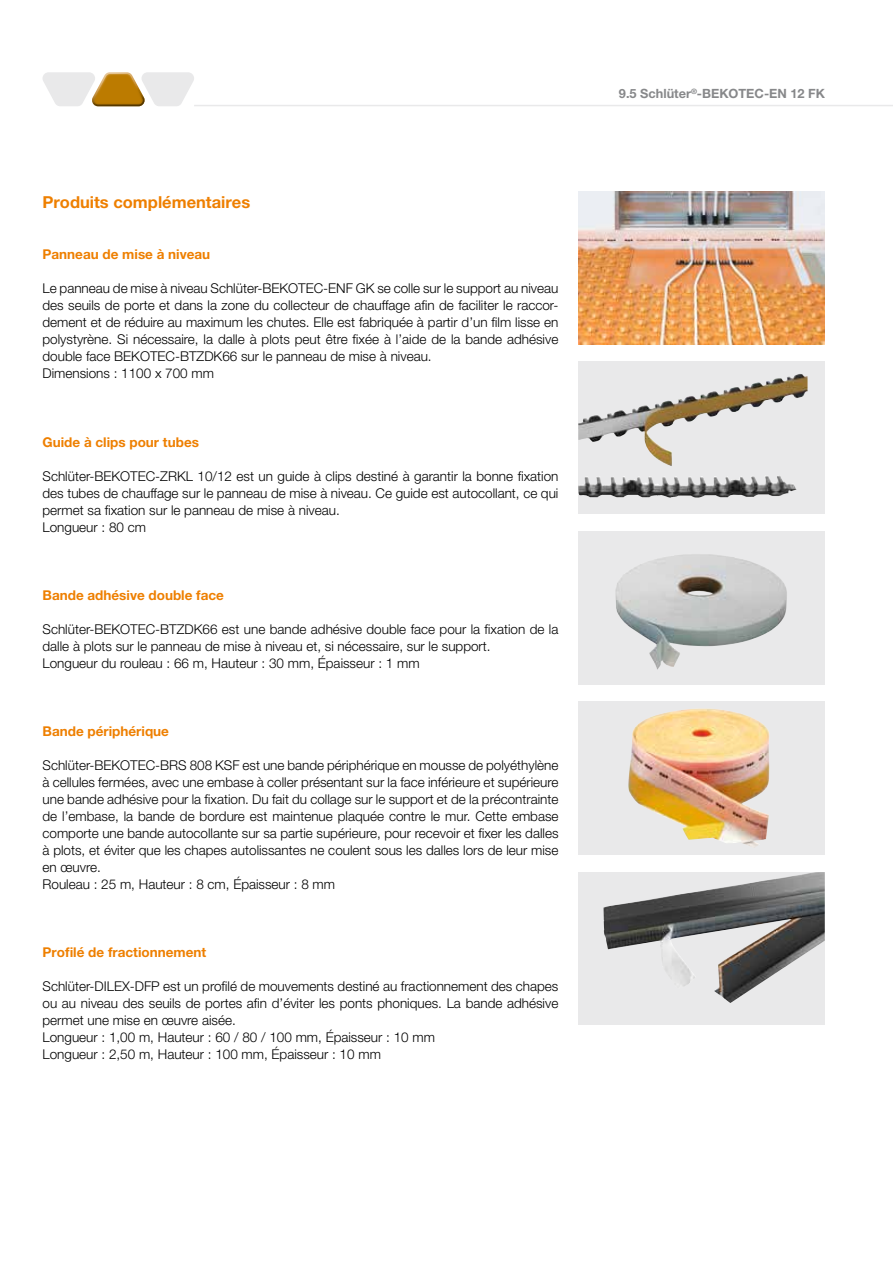
<style>
.page{position:relative;width:893px;height:1263px;background:#fff}
.page>*{position:absolute;margin:0;border:0;box-sizing:border-box;transform-origin:0 0}
.Überschrift{font:700 16.5px "Helvetica Neue LT Pro";color:#ee7f00}
.Fließtext{font:300 13.5px/17px "Helvetica Neue LT Pro";color:#000;text-align:justify}
.Unter-Überschrift{font:700 13.5px "Helvetica Neue LT Pro";color:#ee7f00}
.t1{font:700 12.75px "Helvetica Neue LT Pro";color:#87888a}
</style>
<div class="page">
<hr style="left:194px;top:105px;width:699px;height:1px;background:#e9e9ea">
<svg style="left:43px;top:72px;width:151px;height:34px"></svg>
<div style="left:578px;top:872px;width:247px;height:153px;background:#e9e9ea"></div>
<img style="left:603px;top:872px;width:222px;height:131px">
<div style="left:578px;top:531px;width:247px;height:154px;background:#e9e9ea"></div>
<img style="left:615px;top:554px;width:172px;height:116px">
<div style="left:578px;top:702px;width:247px;height:153px;background:#e9e9ea"></div>
<img style="left:628px;top:708px;width:142px;height:139px">
<img style="left:578px;top:191px;width:247px;height:153px">
<svg style="left:578px;top:361px;width:247px;height:153px;background:#cbcbcc"></svg>
<img style="left:578px;top:374px;width:229px;height:109px">
<p class="Überschrift" style="left:43px;top:192px;width:209px">Produits complémentaires</p>
<p class="Unter-Überschrift" style="left:43px;top:246px;width:169px">Panneau de mise à niveau</p>
<p class="Fließtext" style="left:43px;top:280px;width:517px">Le panneau de mise à niveau Schlüter-BEKOTEC-ENF GK se colle sur le support au niveau des seuils de porte et dans la zone du collecteur de chauffage afin de faciliter le raccor&shy;dement et de réduire au maximum les chutes. Elle est fabriquée à partir d’un film lisse en polystyrène. Si nécessaire, la dalle à plots peut être fixée à l’aide de la bande adhésive double face BEKOTEC-BTZDK66 sur le panneau de mise à niveau.</p>
<p class="Fließtext" style="left:43px;top:365px;width:173px">Dimensions : 1100 x 700 mm</p>
<p class="Unter-Überschrift" style="left:43px;top:433px;width:158px">Guide à clips pour tubes</p>
<p class="Fließtext" style="left:43px;top:467px;width:517px">Schlüter-BEKOTEC-ZRKL 10/12 est un guide à clips destiné à garantir la bonne fixation des tubes de chauffage sur le panneau de mise à niveau. Ce guide est autocollant, ce qui permet sa fixation sur le panneau de mise à niveau.</p>
<p class="Fließtext" style="left:43px;top:518px;width:105px">Longueur : 80 cm</p>
<p class="Unter-Überschrift" style="left:43px;top:586px;width:183px">Bande adhésive double face</p>
<p class="Fließtext" style="left:43px;top:620px;width:517px">Schlüter-BEKOTEC-BTZDK66 est une bande adhésive double face pour la fixation de la dalle à plots sur le panneau de mise à niveau et, si nécessaire, sur le support.</p>
<p class="Fließtext" style="left:43px;top:654px;width:379px">Longueur du rouleau : 66 m, Hauteur : 30 mm, Épaisseur : 1 mm</p>
<p class="Unter-Überschrift" style="left:43px;top:722px;width:128px">Bande périphérique</p>
<p class="Fließtext" style="left:43px;top:756px;width:517px">Schlüter-BEKOTEC-BRS 808 KSF est une bande périphérique en mousse de polyéthylène à cellules fermées, avec une embase à coller présentant sur la face inférieure et supérieure une bande adhésive pour la fixation. Du fait du collage sur le support et de la précontrainte de l’embase, la bande de bordure est maintenue plaquée contre le mur. Cette embase comporte une bande autocollante sur sa partie supérieure, pour recevoir et fixer les dalles à plots, et éviter que les chapes autolissantes ne coulent sous les dalles lors de leur mise en œuvre.</p>
<p class="Fließtext" style="left:43px;top:875px;width:294px">Rouleau : 25 m, Hauteur : 8 cm, Épaisseur : 8 mm</p>
<p class="Unter-Überschrift" style="left:43px;top:944px;width:165px">Profilé de fractionnement</p>
<p class="Fließtext" style="left:43px;top:977px;width:517px">Schlüter-DILEX-DFP est un profilé de mouvements destiné au fractionnement des chapes ou au niveau des seuils de portes afin d’éviter les ponts phoniques. La bande adhésive permet une mise en œuvre aisée.</p>
<p class="Fließtext" style="left:43px;top:1028px;width:394px">Longueur : 1,00 m, Hauteur : 60 / 80 / 100 mm, Épaisseur : 10 mm</p>
<p class="Fließtext" style="left:43px;top:1045px;width:340px">Longueur : 2,50 m, Hauteur : 100 mm, Épaisseur : 10 mm</p>
<p class="t1" style="left:619px;top:86px;width:207px">9.5 Schlüter<sup>®</sup>-BEKOTEC-EN 12 FK</p>
</div>
